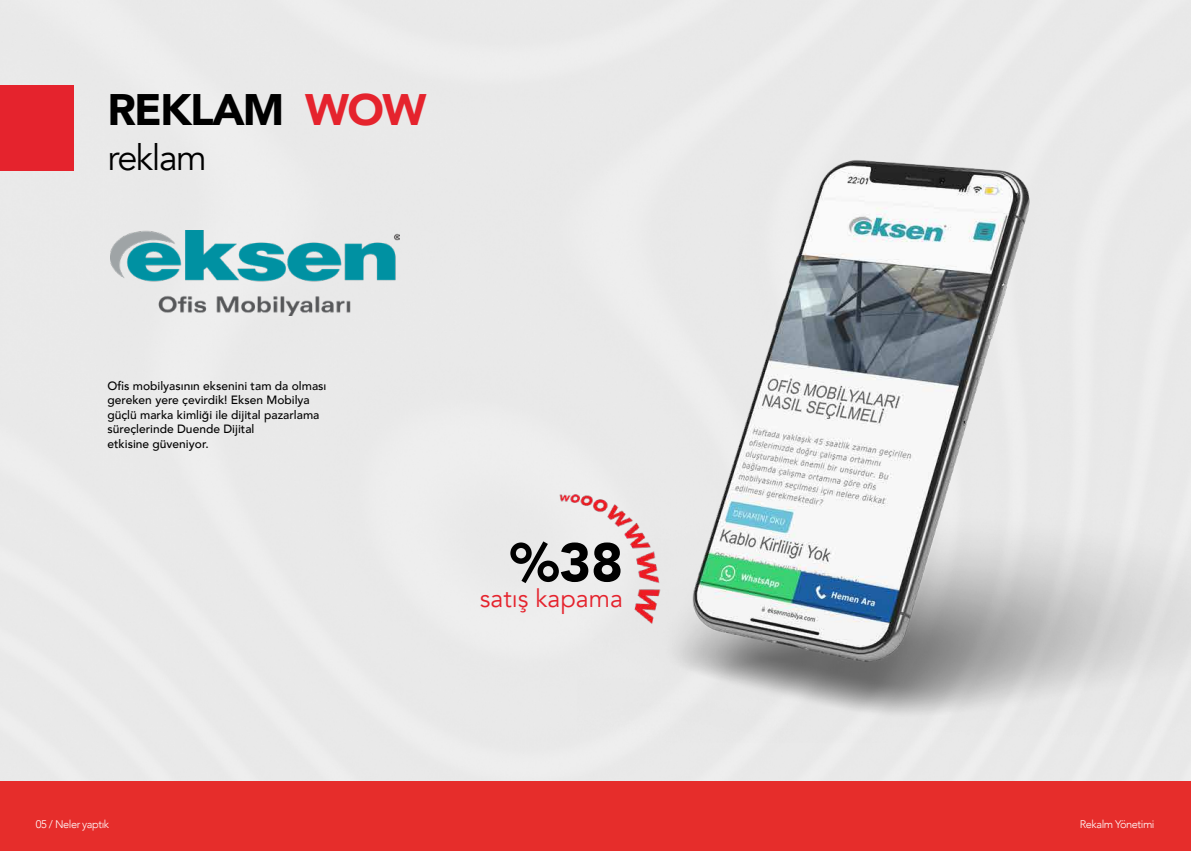
<style>
.page{position:relative;width:1191px;height:851px;background:#fff}
.page>*{position:absolute;margin:0;border:0;box-sizing:border-box;transform-origin:0 0}
.t1{font:900 54px "Avenir";color:#000}
.t2{font:900 44px "Avenir";letter-spacing:-.04em;color:#000}
.t3{font:36px "Avenir";letter-spacing:-.04em;color:#000}
.t4{font:25px "Avenir";color:#e5232d}
.t5{font:500 12px/14.4px "Avenir LT";color:#000}
.t6{font:300 11px "Avenir";letter-spacing:-.04em;color:#fff}
.s1{color:#e5232d}
</style>
<div class="page">
<img style="left:0;top:0;width:1191px;height:781px">
<div style="left:0;top:781px;width:1191px;height:69px;background:#e62d2b"></div>
<div style="left:0;top:85px;width:74px;height:85px;background:#e5232d"></div>
<img style="left:111px;top:230px;width:289px;height:85px">
<img style="left:532px;top:475px;width:161px;height:157px">
<h2 class="t2" style="left:107px;top:71px;width:320px">REKLAM <span class="s1">WOW</span></h2>
<h3 class="t3" style="left:107px;top:136px;width:101px">reklam</h3>
<p class="t5" style="left:107px;top:379px;width:220px">Ofis mobilyasının eksenini tam da olması gereken yere çevirdik! Eksen Mobilya güçlü marka kimliği ile dijital pazarlama süreçlerinde Duende Dijital<br>etkisine güveniyor.</p>
<h1 class="t1" style="left:510px;top:516px;width:114px">%38</h1>
<h3 class="t4" style="left:480px;top:583px;width:145px">satış kapama</h3>
<p class="t6" style="left:36px;top:817px;width:75px">05 / Neler yaptık</p>
<p class="t6" style="left:1079px;top:817px;width:76px">Rekalm Yönetimi</p>
</div>
